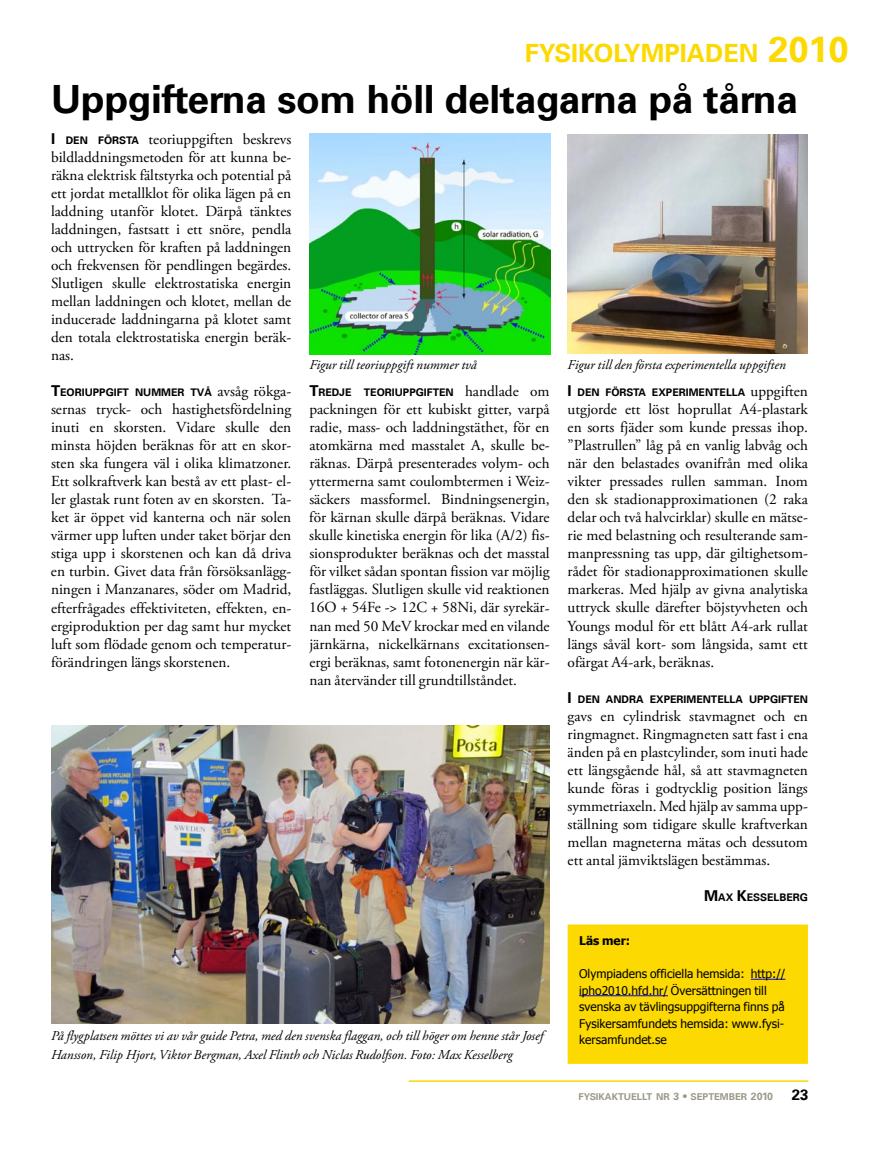
<style>
.page{position:relative;width:893px;height:1149px;background:#fff}
.page>*{position:absolute;margin:0;border:0;box-sizing:border-box;transform-origin:0 0}
.t1{font:700 39px "Univers LT";letter-spacing:-.01em;color:#000}
.t2{font:700 25.2px "Univers LT";color:#fcd900}
.t3{font:15.3px/18px "Adobe Garamond Pro";color:#000;text-align:justify}
.t4{font:700 15px "Univers LT";color:#000}
.t5{font:italic 13.5px/18px "Adobe Garamond Pro";color:#000}
.t6{font:12px/16.5px "Tahoma";color:#000}
.t7{font:700 12px "Tahoma";color:#000}
.t8{font:700 10.5px "Univers LT";color:#000}
.t9{font:700 9.45px "Univers LT";color:#9c9988}
.s1{font-size:36px}
.s2{font-family:"Univers LT";font-weight:700;font-size:15px}
.s3{font-family:"Univers LT";font-weight:700;font-size:10.5px}
.s4{font-size:15px}
.s5{font-family:"Adobe Garamond Pro";font-weight:400;font-size:15.3px}
.s6{font-size:10.5px}
</style>
<div class="page">
<hr style="left:409px;top:1079px;width:399px;height:2px;background:#fcd900">
<div style="left:569px;top:925px;width:237px;height:136px;background:#fcd900"></div>
<hr style="left:751px;top:978px;width:34px;height:1px;background:#00f">
<hr style="left:579px;top:995px;width:89px;height:1px;background:#00f">
<div style="left:568px;top:924px;width:240px;height:139px;border:3px solid #fcd900"></div>
<img style="left:568px;top:134px;width:239px;height:220px">
<img style="left:51px;top:725px;width:499px;height:298px">
<img style="left:309px;top:134px;width:242px;height:220px">
<h2 class="t2" style="left:525px;top:39px;width:325px">FYSIKOLYMPIADEN <span class="s1">2010</span></h2>
<h1 class="t1" style="left:51px;top:77px;width:748px">UPPGIFTERNA SOM HÖLL DELTAGARNA PÅ TÅRNA</h1>
<p class="t3" style="left:51px;top:131px;width:242px"><span class="s2">I</span> <span class="s3">DEN FÖRSTA</span> teoriuppgiften beskrevs bildladdningsmetoden för att kunna be&shy;räkna elektrisk fältstyrka och potential på ett jordat metallklot för olika lägen på en laddning utanför klotet. Därpå tänktes laddningen, fastsatt i ett snöre, pendla och uttrycken för kraften på laddningen och frekvensen för pendlingen begärdes.<br>Slutligen skulle elektrostatiska energin mellan laddningen och klotet, mellan de inducerade laddningarna på klotet samt den totala elektrostatiska energin beräk&shy;nas.</p>
<p class="t8" style="left:51px;top:386px;width:242px"><span class="s4">T</span>EORIUPPGIFT NUMMER TVÅ <span class="s5">avsåg rökga-</span></p>
<p class="t3" style="left:51px;top:401px;width:242px">sernas tryck- och hastighetsfördelning inuti en skorsten. Vidare skulle den minsta höjden beräknas för att en skor&shy;sten ska fungera väl i olika klimatzoner.<br>Ett solkraftverk kan bestå av ett plast- el&shy;ler glastak runt foten av en skorsten. Ta&shy;ket är öppet vid kanterna och när solen värmer upp luften under taket börjar den stiga upp i skorstenen och kan då driva en turbin. Givet data från försöksanlägg&shy;ningen i Manzanares, söder om Madrid, efterfrågades effektiviteten, effekten, en&shy;ergiproduktion per dag samt hur mycket luft som flödade genom och temperatur&shy;förändringen längs skorstenen.</p>
<p class="t5" style="left:309px;top:356px;width:169px">Figur till teoriuppgift nummer två</p>
<p class="t5" style="left:568px;top:356px;width:220px">Figur till den första experimentella uppgiften</p>
<p class="t8" style="left:309px;top:386px;width:242px"><span class="s4">T</span>REDJE TEORIUPPGIFTEN <span class="s5">handlade om</span></p>
<p class="t3" style="left:309px;top:401px;width:242px">packningen för ett kubiskt gitter, varpå radie, mass- och laddningstäthet, för en atomkärna med masstalet A, skulle be&shy;räknas. Därpå presenterades volym- och yttermerna samt coulombtermen i Weiz&shy;säckers massformel. Bindningsenergin, för kärnan skulle därpå beräknas. Vidare skulle kinetiska energin för lika (A/2) fis&shy;sionsprodukter beräknas och det masstal för vilket sådan spontan fission var möjlig fastläggas. Slutligen skulle vid reaktionen 16O + 54Fe -&gt; 12C + 58Ni, där syrekär&shy;nan med 50 MeV krockar med en vilande järnkärna, nickelkärnans excitationsen&shy;ergi beräknas, samt fotonenergin när kär&shy;nan återvänder till grundtillståndet.</p>
<p class="t8" style="left:568px;top:386px;width:242px"><span class="s4">I</span> DEN FÖRSTA EXPERIMENTELLA <span class="s5">uppgiften</span></p>
<p class="t3" style="left:568px;top:401px;width:242px">utgjorde ett löst hoprullat A4-plastark en sorts fjäder som kunde pressas ihop. ”Plastrullen” låg på en vanlig labvåg och när den belastades ovanifrån med olika vikter pressades rullen samman. Inom den sk stadionapproximationen (2 raka delar och två halvcirklar) skulle en mätse&shy;rie med belastning och resulterande sam&shy;manpressning tas upp, där giltighetsom&shy;rådet för stadionapproximationen skulle markeras. Med hjälp av givna analytiska uttryck skulle därefter böjstyvheten och Youngs modul för ett blått A4-ark rullat längs såväl kort- som långsida, samt ett ofärgat A4-ark, beräknas.</p>
<p class="t8" style="left:568px;top:692px;width:242px"><span class="s4">I</span> DEN ANDRA EXPERIMENTELLA UPPGIFTEN</p>
<p class="t3" style="left:568px;top:707px;width:242px">gavs en cylindrisk stavmagnet och en ringmagnet. Ringmagneten satt fast i ena änden på en plastcylinder, som inuti hade ett längsgående hål, så att stavmagneten kunde föras i godtycklig position längs symmetriaxeln. Med hjälp av samma upp&shy;ställning som tidigare skulle kraftverkan mellan magneterna mätas och dessutom ett antal jämviktslägen bestämmas.</p>
<p class="t8" style="left:704px;top:890px;width:105px"><span class="s4">M</span>AX <span class="s4">K</span>ESSELBERG</p>
<p class="t5" style="left:51px;top:1027px;width:494px">På flygplatsen möttes vi av vår guide Petra, med den svenska flaggan, och till höger om henne står Josef<br>Hansson, Filip Hjort, Viktor Bergman, Axel Flinth och Niclas Rudolfson. Foto: Max Kesselberg</p>
<p class="t7" style="left:579px;top:932px;width:53px">Läs mer:</p>
<p class="t6" style="left:579px;top:964px;width:208px">Olympiadens officiella hemsida: http:// ipho2010.hfd.hr/ Översättningen till svenska av tävlingsuppgifterna finns på Fysikersamfundets hemsida: www.fysi&shy;kersamfundet.se</p>
<p class="t9" style="left:579px;top:1091px;width:196px">FYSIKAKTUELLT NR <span class="s6">3 •</span> SEPTEMBER <span class="s6">2010</span></p>
<p class="t4" style="left:792px;top:1085px;width:18px">23</p>
</div>
